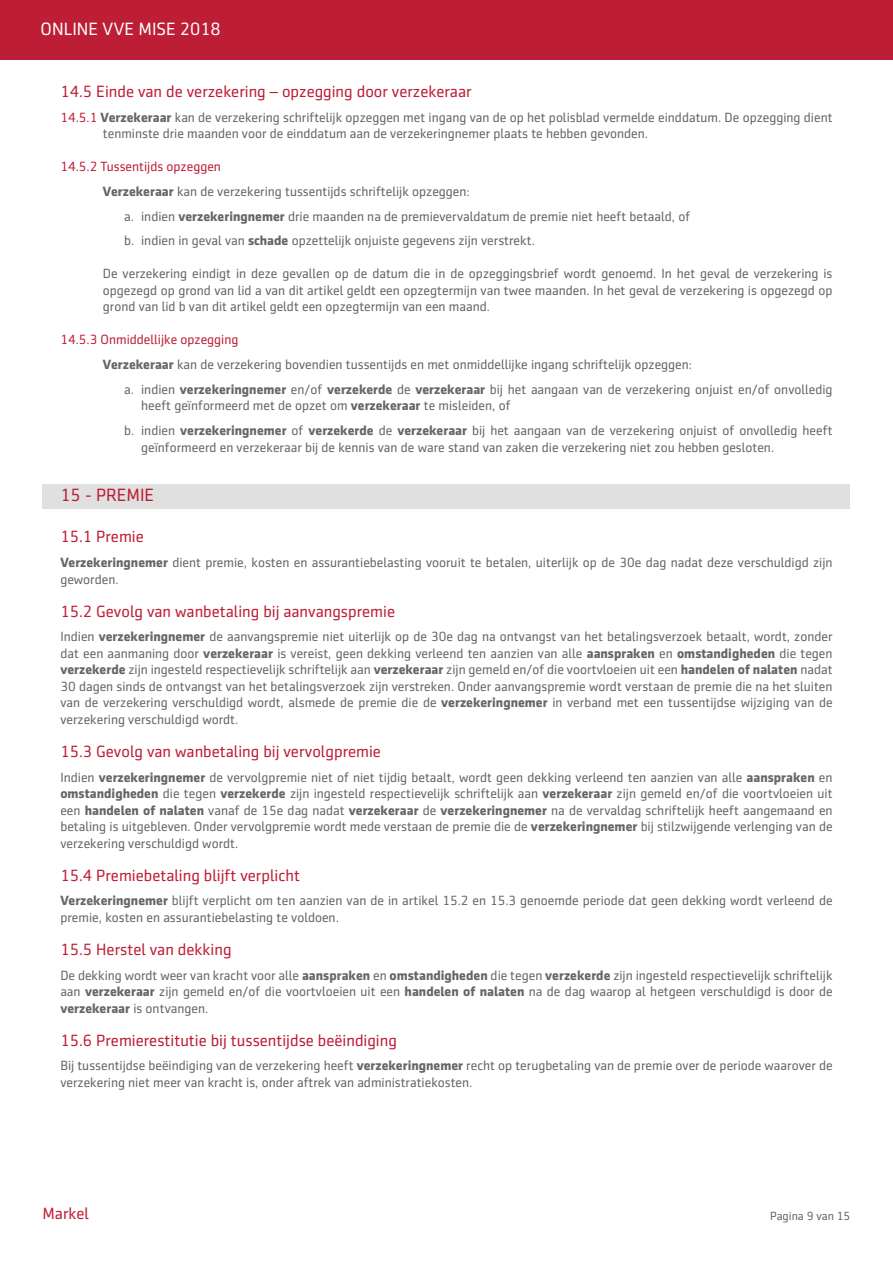
<style>
.page{position:relative;width:893px;height:1263px;background:#fff}
.page>*{position:absolute;margin:0;border:0;box-sizing:border-box;transform-origin:0 0}
.Überschrift_13_20_bo{font:18px "Sentico Sans DT";color:#fff}
._1_-_Überschrift{font:18px "Sentico Sans DT";color:#be1e35}
._1_1_Unter{font:16.5px "Sentico Sans DT";color:#be1e35}
.Standard_Text{font:13.5px/16.5px "Sentico Sans DT";color:#65656a}
.Eingerückt_4{font:13.5px/16.5px "Sentico Sans DT";color:#65656a;text-align:justify}
.Eingerückt_1_2_3_4{font:13.5px/16.5px "Sentico Sans DT";color:#65656a}
._1_1_1_Unter{font:13.5px "Sentico Sans DT";color:#be1e35}
.t1{font:12px "Sentico Sans DT";color:#65656a}
.s1{color:#be1e35}
.s2{font-weight:700}
</style>
<div class="page">
<div style="left:43px;top:485px;width:807px;height:24px;background:#e0e0e1"></div>
<div style="left:0;top:0;width:893px;height:59px;background:#be1e35"></div>
<p class="Überschrift_13_20_bo" style="left:41px;top:19px;width:182px">ONLINE VVE MISE 2018</p>
<p class="_1_1_Unter" style="left:60px;top:82px;width:413px">14.5 Einde van de verzekering – opzegging door verzekeraar</p>
<p class="Eingerückt_1_2_3_4" style="left:103px;top:109px;width:731px;text-indent:-43px"><span class="s1">14.5.1</span> <span class="s2">Verzekeraar</span> kan de verzekering schriftelijk opzeggen met ingang van de op het polisblad vermelde einddatum. De opzegging dient tenminste drie maanden voor de einddatum aan de verzekeringnemer plaats te hebben gevonden.</p>
<p class="_1_1_1_Unter" style="left:60px;top:159px;width:162px">14.5.2 Tussentijds opzeggen</p>
<p class="Eingerückt_4" style="left:103px;top:183px;width:368px"><span class="s2">Verzekeraar</span> kan de verzekering tussentijds schriftelijk opzeggen:</p>
<p class="Standard_Text" style="left:124px;top:208px;width:568px">a. indien <span class="s2">verzekeringnemer</span> drie maanden na de premievervaldatum de premie niet heeft betaald, of</p>
<p class="Standard_Text" style="left:124px;top:232px;width:412px">b. indien in geval van <span class="s2">schade</span> opzettelijk onjuiste gegevens zijn verstrekt.</p>
<p class="Eingerückt_4" style="left:103px;top:265px;width:731px">De verzekering eindigt in deze gevallen op de datum die in de opzeggingsbrief wordt genoemd. In het geval de verzekering is opgezegd op grond van lid a van dit artikel geldt een opzegtermijn van twee maanden. In het geval de verzekering is opgezegd op grond van lid b van dit artikel geldt een opzegtermijn van een maand.</p>
<p class="_1_1_1_Unter" style="left:60px;top:332px;width:180px">14.5.3 Onmiddellijke opzegging</p>
<p class="Eingerückt_4" style="left:103px;top:356px;width:591px"><span class="s2">Verzekeraar</span> kan de verzekering bovendien tussentijds en met onmiddellijke ingang schriftelijk opzeggen:</p>
<p class="Standard_Text" style="left:141px;top:381px;width:693px;text-indent:-17px">a. indien <span class="s2">verzekeringnemer</span> en/of <span class="s2">verzekerde</span> de <span class="s2">verzekeraar</span> bij het aangaan van de verzekering onjuist en/of onvolledig heeft geïnformeerd met de opzet om <span class="s2">verzekeraar</span> te misleiden, of</p>
<p class="Standard_Text" style="left:141px;top:422px;width:693px;text-indent:-17px">b. indien <span class="s2">verzekeringnemer</span> of <span class="s2">verzekerde</span> de <span class="s2">verzekeraar</span> bij het aangaan van de verzekering onjuist of onvolledig heeft geïnformeerd en verzekeraar bij de kennis van de ware stand van zaken die verzekering niet zou hebben gesloten.</p>
<p class="_1_-_Überschrift" style="left:60px;top:485px;width:95px">15 - PREMIE</p>
<p class="_1_1_Unter" style="left:60px;top:528px;width:85px">15.1 Premie</p>
<p class="Standard_Text" style="left:60px;top:554px;width:774px"><span class="s2">Verzekeringnemer</span> dient premie, kosten en assurantiebelasting vooruit te betalen, uiterlijk op de 30e dag nadat deze verschuldigd zijn geworden.</p>
<p class="_1_1_Unter" style="left:60px;top:602px;width:336px">15.2 Gevolg van wanbetaling bij aanvangspremie</p>
<p class="Standard_Text" style="left:60px;top:628px;width:774px;text-align:justify">Indien <span class="s2">verzekeringnemer</span> de aanvangspremie niet uiterlijk op de 30e dag na ontvangst van het betalingsverzoek betaalt, wordt, zonder dat een aanmaning door <span class="s2">verzekeraar</span> is vereist, geen dekking verleend ten aanzien van alle <span class="s2">aanspraken</span> en <span class="s2">omstandigheden</span> die tegen <span class="s2">verzekerde</span> zijn ingesteld respectievelijk schriftelijk aan <span class="s2">verzekeraar</span> zijn gemeld en/of die voortvloeien uit een <span class="s2">handelen of nalaten</span> nadat 30 dagen sinds de ontvangst van het betalingsverzoek zijn verstreken. Onder aanvangspremie wordt verstaan de premie die na het sluiten van de verzekering verschuldigd wordt, alsmede de premie die de <span class="s2">verzekeringnemer</span> in verband met een tussentijdse wijziging van de verzekering verschuldigd wordt.</p>
<p class="_1_1_Unter" style="left:60px;top:742px;width:322px">15.3 Gevolg van wanbetaling bij vervolgpremie</p>
<p class="Standard_Text" style="left:60px;top:769px;width:774px;text-align:justify">Indien <span class="s2">verzekeringnemer</span> de vervolgpremie niet of niet tijdig betaalt, wordt geen dekking verleend ten aanzien van alle <span class="s2">aanspraken</span> en <span class="s2">omstandigheden</span> die tegen <span class="s2">verzekerde</span> zijn ingesteld respectievelijk schriftelijk aan <span class="s2">verzekeraar</span> zijn gemeld en/of die voortvloeien uit een <span class="s2">handelen of nalaten</span> vanaf de 15e dag nadat <span class="s2">verzekeraar</span> de <span class="s2">verzekeringnemer</span> na de vervaldag schriftelijk heeft aangemaand en betaling is uitgebleven. Onder vervolgpremie wordt mede verstaan de premie die de <span class="s2">verzekeringnemer</span> bij stilzwijgende verlenging van de verzekering verschuldigd wordt.</p>
<p class="_1_1_Unter" style="left:60px;top:866px;width:241px">15.4 Premiebetaling blijft verplicht</p>
<p class="Standard_Text" style="left:60px;top:892px;width:774px"><span class="s2">Verzekeringnemer</span> blijft verplicht om ten aanzien van de in artikel 15.2 en 15.3 genoemde periode dat geen dekking wordt verleend de premie, kosten en assurantiebelasting te voldoen.</p>
<p class="_1_1_Unter" style="left:60px;top:940px;width:173px">15.5 Herstel van dekking</p>
<p class="Standard_Text" style="left:60px;top:967px;width:774px;text-align:justify">De dekking wordt weer van kracht voor alle <span class="s2">aanspraken</span> en <span class="s2">omstandigheden</span> die tegen <span class="s2">verzekerde</span> zijn ingesteld respectievelijk schriftelijk aan <span class="s2">verzekeraar</span> zijn gemeld en/of die voortvloeien uit een <span class="s2">handelen of nalaten</span> na de dag waarop al hetgeen verschuldigd is door de <span class="s2">verzekeraar</span> is ontvangen.</p>
<p class="_1_1_Unter" style="left:60px;top:1031px;width:338px">15.6 Premierestitutie bij tussentijdse beëindiging</p>
<p class="Standard_Text" style="left:60px;top:1057px;width:774px">Bij tussentijdse beëindiging van de verzekering heeft <span class="s2">verzekeringnemer</span> recht op terugbetaling van de premie over de periode waarover de verzekering niet meer van kracht is, onder aftrek van administratiekosten.</p>
<p class="_1_1_Unter" style="left:43px;top:1204px;width:48px">Markel</p>
<p class="t1" style="left:770px;top:1210px;width:82px">Pagina 9 van 15</p>
</div>
